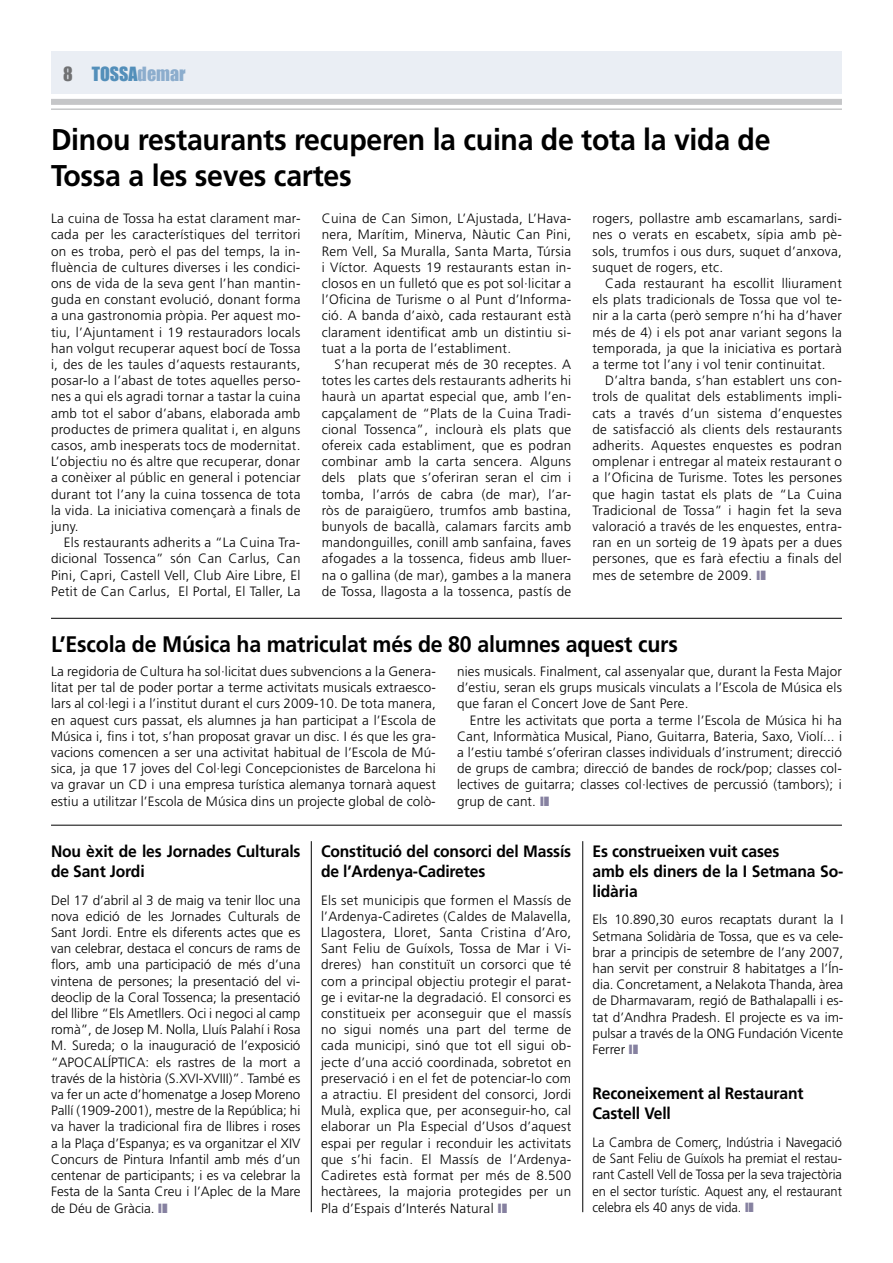
<style>
.page{position:relative;width:893px;height:1263px;background:#fff}
.page>*{position:absolute;margin:0;border:0;box-sizing:border-box;transform-origin:0 0}
.t1{font:700 30px/36px "Frutiger LT Std";letter-spacing:-.01em;color:#000;scale:.95 1}
.t2{font:700 22.5px "Frutiger LT Std";letter-spacing:-.01em;color:#000;scale:.95 1}
.t3{font:18px "Impact";color:#538fba}
.t4{font:700 16.5px/19.8px "Frutiger LT Std";letter-spacing:-.01em;color:#000;scale:.95 1}
.t5{font:300 13.5px/16.2px "Frutiger LT Std";letter-spacing:.02em;color:#000;text-align:justify}
.t6{font:300 13.5px/16.2px "Frutiger LT Std";letter-spacing:.02em;color:#000;text-align:justify;scale:.95 1}
.s1{color:#707173}
.s2{color:#8cadcd}
</style>
<div class="page">
<div style="left:51px;top:99px;width:791px;height:6px;background:#c5c6c8"></div>
<hr style="left:51px;top:108px;width:791px;height:2px;background:#c5c6c8">
<div style="left:52px;top:51px;width:790px;height:43px;background:#eaeef4"></div>
<hr style="left:51px;top:618px;width:791px;height:1px;background:#000">
<hr style="left:51px;top:825px;width:791px;height:1px;background:#000">
<hr style="left:311px;top:841px;width:1px;height:371px;background:#000">
<hr style="left:582px;top:841px;width:1px;height:371px;background:#000">
<h3 class="t3" style="left:63px;top:60px;width:124px"><span class="s1">8</span> TOSSA<span class="s2">demar</span></h3>
<h1 class="t1" style="left:51px;top:122px;width:759px">Dinou restaurants recuperen la cuina de tota la vida de<br>Tossa a les seves cartes</h1>
<p class="t5" style="left:51px;top:211px;width:251px">La cuina de Tossa ha estat clarament mar&shy;cada per les característiques del territori on es troba, però el pas del temps, la in&shy;fluència de cultures diverses i les condici&shy;ons de vida de la seva gent l’han mantin&shy;guda en constant evolució, donant forma a una gastronomia pròpia. Per aquest mo&shy;tiu, l’Ajuntament i 19 restauradors locals han volgut recuperar aquest bocí de Tossa i, des de les taules d’aquests restaurants, posar-lo a l’abast de totes aquelles perso&shy;nes a qui els agradi tornar a tastar la cuina amb tot el sabor d’abans, elaborada amb productes de primera qualitat i, en alguns casos, amb inesperats tocs de modernitat.<br>L’objectiu no és altre que recuperar, donar a conèixer al públic en general i potenciar durant tot l’any la cuina tossenca de tota la vida. La iniciativa començarà a finals de juny.</p>
<p class="t5" style="left:51px;top:535px;width:251px;text-indent:13px">Els restaurants adherits a “La Cuina Tra&shy;dicional Tossenca” són Can Carlus, Can Pini, Capri, Castell Vell, Club Aire Libre, El Petit de Can Carlus, El Portal, El Taller, La</p>
<p class="t5" style="left:322px;top:211px;width:251px">Cuina de Can Simon, L’Ajustada, L’Hava&shy;nera, Marítim, Minerva, Nàutic Can Pini, Rem Vell, Sa Muralla, Santa Marta, Túrsia i Víctor. Aquests 19 restaurants estan in&shy;closos en un fulletó que es pot sol·licitar a l’Oficina de Turisme o al Punt d’Informa&shy;ció. A banda d’això, cada restaurant està clarament identificat amb un distintiu si&shy;tuat a la porta de l’establiment.</p>
<p class="t5" style="left:322px;top:356px;width:251px;text-indent:13px">S’han recuperat més de 30 receptes. A totes les cartes dels restaurants adherits hi haurà un apartat especial que, amb l’en&shy;capçalament de “Plats de la Cuina Tradi&shy;cional Tossenca”, inclourà els plats que ofereix cada establiment, que es podran combinar amb la carta sencera. Alguns dels plats que s’oferiran seran el cim i tomba, l’arrós de cabra (de mar), l’ar&shy;ròs de paraigüero, trumfos amb bastina, bunyols de bacallà, calamars farcits amb mandonguilles, conill amb sanfaina, faves afogades a la tossenca, fideus amb lluer&shy;na o gallina (de mar), gambes a la manera de Tossa, llagosta a la tossenca, pastís de</p>
<p class="t5" style="left:592px;top:211px;width:251px">rogers, pollastre amb escamarlans, sardi&shy;nes o verats en escabetx, sípia amb pè&shy;sols, trumfos i ous durs, suquet d’anxova, suquet de rogers, etc.</p>
<p class="t5" style="left:592px;top:275px;width:251px;text-indent:13px">Cada restaurant ha escollit lliurament els plats tradicionals de Tossa que vol te&shy;nir a la carta (però sempre n’hi ha d’haver més de 4) i els pot anar variant segons la temporada, ja que la iniciativa es portarà a terme tot l’any i vol tenir continuitat.</p>
<p class="t5" style="left:592px;top:373px;width:251px;text-indent:13px">D’altra banda, s’han establert uns con&shy;trols de qualitat dels establiments impli&shy;cats a través d’un sistema d’enquestes de satisfacció als clients dels restaurants adherits. Aquestes enquestes es podran omplenar i entregar al mateix restaurant o a l’Oficina de Turisme. Totes les persones que hagin tastat els plats de “La Cuina Tradicional de Tossa” i hagin fet la seva valoració a través de les enquestes, entra&shy;ran en un sorteig de 19 àpats per a dues persones, que es farà efectiu a finals del mes de setembre de 2009.</p>
<h2 class="t2" style="left:51px;top:630px;width:661px">L’Escola de Música ha matriculat més de 80 alumnes aquest curs</h2>
<p class="t5" style="left:51px;top:663px;width:386px">La regidoria de Cultura ha sol·licitat dues subvencions a la Genera&shy;litat per tal de poder portar a terme activitats musicals extraesco&shy;lars al col·legi i a l’institut durant el curs 2009-10. De tota manera, en aquest curs passat, els alumnes ja han participat a l’Escola de Música i, fins i tot, s’han proposat gravar un disc. I és que les gra&shy;vacions comencen a ser una activitat habitual de l’Escola de Mú&shy;sica, ja que 17 joves del Col·legi Concepcionistes de Barcelona hi va gravar un CD i una empresa turística alemanya tornarà aquest estiu a utilitzar l’Escola de Música dins un projecte global de colò-</p>
<p class="t5" style="left:457px;top:663px;width:386px">nies musicals. Finalment, cal assenyalar que, durant la Festa Major d’estiu, seran els grups musicals vinculats a l’Escola de Música els que faran el Concert Jove de Sant Pere.</p>
<p class="t5" style="left:457px;top:712px;width:386px;text-indent:13px">Entre les activitats que porta a terme l’Escola de Música hi ha Cant, Informàtica Musical, Piano, Guitarra, Bateria, Saxo, Violí... i a l’estiu també s’oferiran classes individuals d’instrument; direcció de grups de cambra; direcció de bandes de rock/pop; classes col· lectives de guitarra; classes col·lectives de percussió (tambors); i grup de cant.</p>
<p class="t4" style="left:51px;top:841px;width:264px">Nou èxit de les Jornades Culturals de Sant Jordi</p>
<p class="t5" style="left:51px;top:892px;width:251px">Del 17 d’abril al 3 de maig va tenir lloc una nova edició de les Jornades Culturals de Sant Jordi. Entre els diferents actes que es van celebrar, destaca el concurs de rams de flors, amb una participació de més d’una vintena de persones; la presentació del vi&shy;deoclip de la Coral Tossenca; la presentació del llibre “Els Ametllers. Oci i negoci al camp romà”, de Josep M. Nolla, Lluís Palahí i Rosa M. Sureda; o la inauguració de l’exposició “APOCALÍPTICA: els rastres de la mort a través de la història (S.XVI-XVIII)”. També es va fer un acte d’homenatge a Josep Moreno Pallí (1909-2001), mestre de la República; hi va haver la tradicional fira de llibres i roses a la Plaça d’Espanya; es va organitzar el XIV Concurs de Pintura Infantil amb més d’un centenar de participants; i es va celebrar la Festa de la Santa Creu i l’Aplec de la Mare de Déu de Gràcia.</p>
<p class="t4" style="left:321px;top:841px;width:265px">Constitució del consorci del Massís de l’Ardenya-Cadiretes</p>
<p class="t5" style="left:321px;top:892px;width:252px">Els set municipis que formen el Massís de l’Ardenya-Cadiretes (Caldes de Malavella, Llagostera, Lloret, Santa Cristina d’Aro, Sant Feliu de Guíxols, Tossa de Mar i Vi&shy;dreres) han constituït un corsorci que té com a principal objectiu protegir el parat&shy;ge i evitar-ne la degradació. El consorci es constitueix per aconseguir que el massís no sigui només una part del terme de cada municipi, sinó que tot ell sigui ob&shy;jecte d’una acció coordinada, sobretot en preservació i en el fet de potenciar-lo com a atractiu. El president del consorci, Jordi Mulà, explica que, per aconseguir-ho, cal elaborar un Pla Especial d’Usos d’aquest espai per regular i reconduir les activitats que s’hi facin. El Massís de l’Ardenya-Cadiretes està format per més de 8.500 hectàrees, la majoria protegides per un Pla d’Espais d’Interés Natural</p>
<p class="t4" style="left:592px;top:841px;width:266px">Es construeixen vuit cases<br>amb els diners de la I Setmana So&shy;lidària</p>
<p class="t5" style="left:592px;top:912px;width:252px">Els 10.890,30 euros recaptats durant la I Setmana Solidària de Tossa, que es va cele&shy;brar a principis de setembre de l’any 2007, han servit per construir 8 habitatges a l’Ín&shy;dia. Concretament, a Nelakota Thanda, àrea de Dharmavaram, regió de Bathalapalli i es&shy;tat d’Andhra Pradesh. El projecte es va im&shy;pulsar a través de la ONG Fundación Vicente Ferrer</p>
<p class="t4" style="left:592px;top:1084px;width:224px">Reconeixement al Restaurant<br>Castell Vell</p>
<p class="t6" style="left:592px;top:1134px;width:264px">La Cambra de Comerç, Indústria i Navegació de Sant Feliu de Guíxols ha premiat el restau&shy;rant Castell Vell de Tossa per la seva trajectòria en el sector turístic. Aquest any, el restaurant celebra els 40 anys de vida.</p>
</div>
